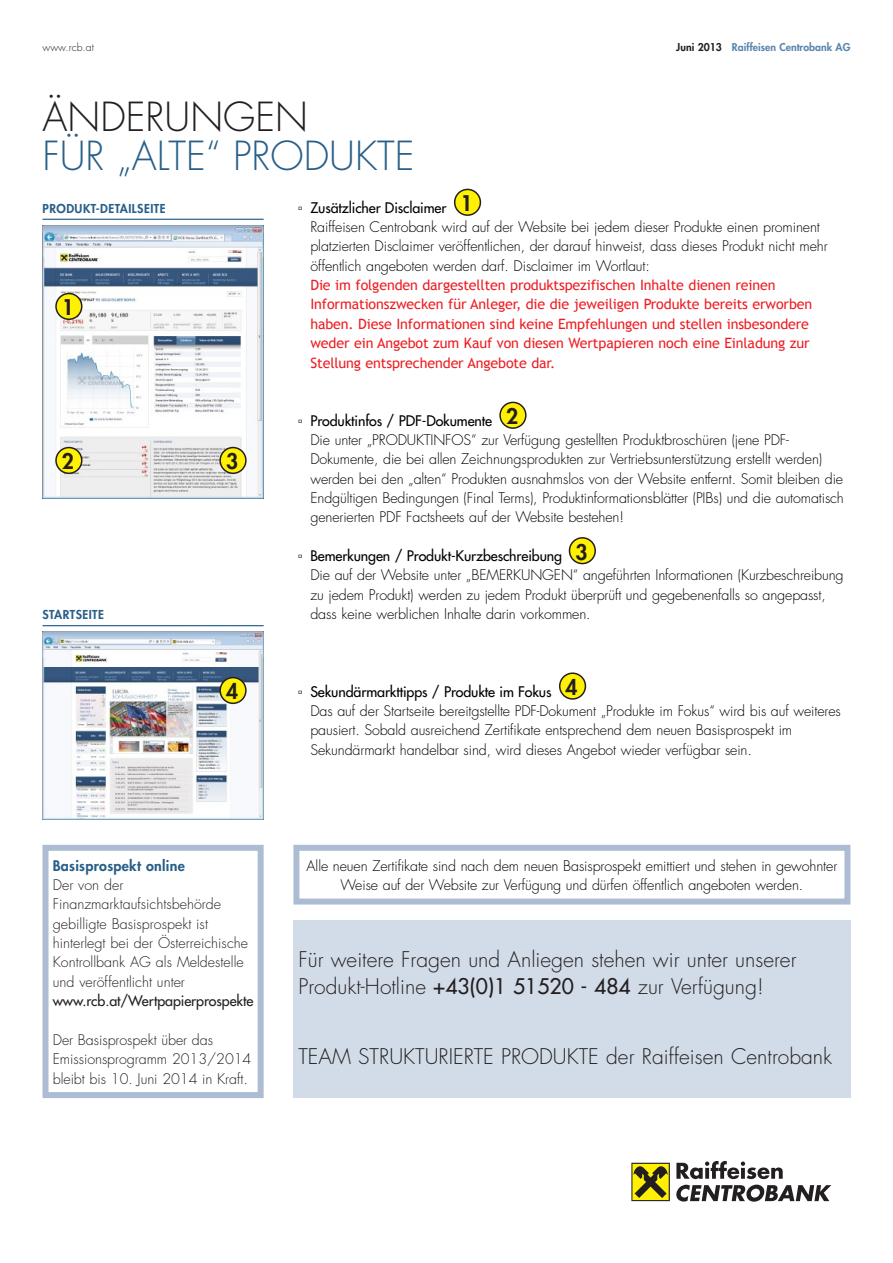
<style>
.page{position:relative;width:893px;height:1263px;background:#fff}
.page>*{position:absolute;margin:0;border:0;box-sizing:border-box;transform-origin:0 0}
.t1{font:300 39px "Futura";letter-spacing:.1em;color:#285f88}
.t2{font:300 39px "Futura";color:#231f20}
.t3{font:300 21px/27px "Futura";color:#231f20}
.t4{font:800 21px "Futura";color:#231f20}
.t5{font:300 14.25px/19.4px "Futura";letter-spacing:-.01em;color:#000}
.t6{font:14.25px/19.4px "Trebuchet MS";letter-spacing:-.01em;color:#ee1d23}
.t7{font:300 14.25px/19.4px "Futura";color:#231f20}
.t8{font:14.25px/19.4px "Futura";letter-spacing:-.01em;color:#000}
.t9{font:14.25px "Futura";letter-spacing:-.005em;color:#231f20}
.t10{font:800 14.25px "Futura";letter-spacing:.02em;color:#285f88}
.t11{font:800 12px "Futura";letter-spacing:.135em;color:#285f88}
.t12{font:800 10.5px "Futura";color:#5986ad}
.t13{font:300 10.5px "Futura";color:#231f20}
.s1{color:#231f20}
.s2{font-family:"Trebuchet MS";font-weight:400}
.s3{font-weight:400}
.s4{font-family:"Trebuchet MS"}
.s5{font-weight:300}
</style>
<div class="page">
<svg style="left:631px;top:1163px;width:39px;height:38px"></svg>
<div style="left:632px;top:1164px;width:37px;height:36px;background:#fff101"></div>
<svg style="left:633px;top:1166px;width:35px;height:32px"></svg>
<svg style="left:676px;top:1161px;width:155px;height:41px"></svg>
<div style="left:43px;top:845px;width:221px;height:253px;border:6px solid #acbdd3"></div>
<div style="left:293px;top:920px;width:557px;height:177px;background:#d2dce8"></div>
<div style="left:455px;top:189px;width:25px;height:26px;background:#fff101;border-radius:50%"></div>
<div style="left:454px;top:189px;width:27px;height:27px;border:2px solid #231f20;border-radius:50%"></div>
<div style="left:500px;top:402px;width:26px;height:26px;background:#fff101;border-radius:50%"></div>
<div style="left:499px;top:402px;width:28px;height:27px;border:2px solid #231f20;border-radius:50%"></div>
<div style="left:569px;top:538px;width:26px;height:25px;background:#fff101;border-radius:50%"></div>
<div style="left:569px;top:537px;width:27px;height:27px;border:2px solid #231f20;border-radius:50%"></div>
<div style="left:560px;top:673px;width:25px;height:26px;background:#fff101;border-radius:50%"></div>
<div style="left:559px;top:672px;width:27px;height:28px;border:2px solid #231f20;border-radius:50%"></div>
<img style="left:43px;top:225px;width:221px;height:274px">
<div style="left:56px;top:293px;width:26px;height:26px;background:#fff101;border-radius:50%"></div>
<div style="left:55px;top:293px;width:27px;height:27px;border:2px solid #231f20;border-radius:50%"></div>
<div style="left:56px;top:448px;width:26px;height:25px;background:#fff101;border-radius:50%"></div>
<div style="left:55px;top:447px;width:27px;height:27px;border:2px solid #231f20;border-radius:50%"></div>
<div style="left:220px;top:448px;width:26px;height:25px;background:#fff101;border-radius:50%"></div>
<div style="left:219px;top:447px;width:28px;height:27px;border:2px solid #231f20;border-radius:50%"></div>
<img style="left:43px;top:631px;width:221px;height:189px">
<div style="left:220px;top:678px;width:26px;height:25px;background:#fff101;border-radius:50%"></div>
<div style="left:219px;top:677px;width:28px;height:27px;border:2px solid #231f20;border-radius:50%"></div>
<div style="left:293px;top:845px;width:557px;height:59px;border:6px solid #acbdd3"></div>
<hr style="left:43px;top:219px;width:221px;height:1px;background:#285f88">
<hr style="left:43px;top:625px;width:221px;height:1px;background:#285f88">
<p class="t13" style="left:43px;top:40px;width:53px">www.rcb.at</p>
<p class="t12" style="left:676px;top:40px;width:176px"><span class="s1">Juni 2013</span> Raiffeisen Centrobank AG</p>
<h1 class="t2" style="left:43px;top:94px;width:80px">Änderu</h1>
<h1 class="t2" style="left:190px;top:94px;width:119px">ngen</h1>
<h1 class="t1" style="left:43px;top:133px;width:21px">für</h1>
<h1 class="t1" style="left:117px;top:133px;width:161px">„Alte“ Produk</h1>
<h1 class="t1" style="left:377px;top:133px;width:33px">te</h1>
<p class="t11" style="left:43px;top:201px;width:125px">Produkt-Detailseite</p>
<h2 class="t4" style="left:62px;top:294px;width:14px">1</h2>
<h2 class="t4" style="left:62px;top:448px;width:14px">2</h2>
<h2 class="t4" style="left:226px;top:448px;width:14px">3</h2>
<p class="t11" style="left:43px;top:607px;width:63px">Startseite</p>
<h2 class="t4" style="left:226px;top:678px;width:14px">4</h2>
<p class="t10" style="left:53px;top:856px;width:134px">Basisprospekt online</p>
<p class="t7" style="left:53px;top:876px;width:197px">Der von der<br>Finanzmarktaufsichtsbehörde gebilligte Basisprospekt ist hinterlegt bei der Österreichische<br>Kontrollbank AG als Meldestelle und veröffentlicht unter</p>
<p class="t9" style="left:53px;top:992px;width:202px">www.rcb.at/Wertpapierprospekte</p>
<p class="t7" style="left:53px;top:1030px;width:200px">Der Basisprospekt über das<br>Emissionsprogramm 2013/2014 bleibt bis 10. Juni 2014 in Kraft.</p>
<h2 class="t4" style="left:461px;top:190px;width:14px">1</h2>
<p class="t5" style="left:310px;top:198px;width:519px;text-indent:-13px"><span class="s2">▫</span> <span class="s3">Zusätzlicher Disclaimer<br></span>Raiffeisen Centrobank wird auf der Website bei jedem dieser Produkte einen prominent platzierten Disclaimer veröffentlichen, der darauf hinweist, dass dieses Produkt nicht mehr öffentlich angeboten werden darf. Disclaimer im Wortlaut:</p>
<p class="t6" style="left:310px;top:276px;width:503px">Die im folgenden dargestellten produktspezifischen Inhalte dienen reinen Informationszwecken für Anleger, die die jeweiligen Produkte bereits erworben haben. Diese Informationen sind keine Empfehlungen und stellen insbesondere weder ein Angebot zum Kauf von diesen Wertpapieren noch eine Einladung zur Stellung entsprechender Angebote dar.</p>
<h2 class="t4" style="left:506px;top:403px;width:14px">2</h2>
<p class="t5" style="left:310px;top:411px;width:535px;text-indent:-13px"><span class="s2">▫</span> <span class="s3">Produktinfos / PDF-Dokumente<br></span>Die unter „PRODUKTIN FOS“ zur Verfügung gestellten Produktbroschüren (jene PDF-Dokumente, die bei allen Zeichnungsprodukten zur Vertriebsunterstützung erstellt werden) werden bei den „alten“ Produkten ausnahmslos von der Website entfernt. Somit bleiben die Endgültigen Bedingungen (Final Terms), Produktinformationsblätter (PI Bs) und die automatisch generierten PDF Factsheets auf der Website bestehen!</p>
<p class="t8" style="left:310px;top:546px;width:253px;text-indent:-13px"><span class="s4">▫</span> Bemerkungen / Produkt-Kurzbeschreibung<br><span class="s5">Die auf der Website unter „Bemerku</span></p>
<h2 class="t4" style="left:575px;top:539px;width:14px">3</h2>
<p class="t5" style="left:310px;top:566px;width:535px;text-indent:220px">nge n“ angeführten I nformationen (Kurzbeschreibung zu jedem Produkt) werden zu jedem Produkt überprüft und gegebenenfalls so angepasst, dass keine werblichen I nhalte darin vorkommen.</p>
<h2 class="t4" style="left:566px;top:674px;width:14px">4</h2>
<p class="t5" style="left:310px;top:682px;width:532px;text-indent:-13px"><span class="s2">▫</span> <span class="s3">Sekundärmarkttipps / Produkte im Fokus<br></span>Das auf der Startseite bereitgstellte PDF-Dokument „Produkte im Fokus“ wird bis auf weiteres pausiert. Sobald ausreichend Zertifikate entsprechend dem neuen Basisprospekt im Sekundärmarkt handelbar sind, wird dieses Angebot wieder verfügbar sein.</p>
<p class="t5" style="left:307px;top:856px;width:532px;text-align:center">Alle neuen Zertifikate sind nach dem neuen Basisprospekt emittiert und stehen in gewohnter<br>Weise auf der Website zur Verfügung und dürfen öffentlich angeboten werden.</p>
<h2 class="t3" style="left:298px;top:947px;width:499px">Für weitere Fragen und Anliegen stehen wir unter unserer<br>Produkt-Hotline <span class="s3">+43(0)1 51520 - 484</span> zur Verfügung!</h2>
<h2 class="t3" style="left:298px;top:1044px;width:15px">Team</h2>
<h2 class="t3" style="left:358px;top:1044px;width:168px">Strukturierte Produk</h2>
<h2 class="t3" style="left:579px;top:1044px;width:255px">te der Raiffeisen Centrobank</h2>
</div>
